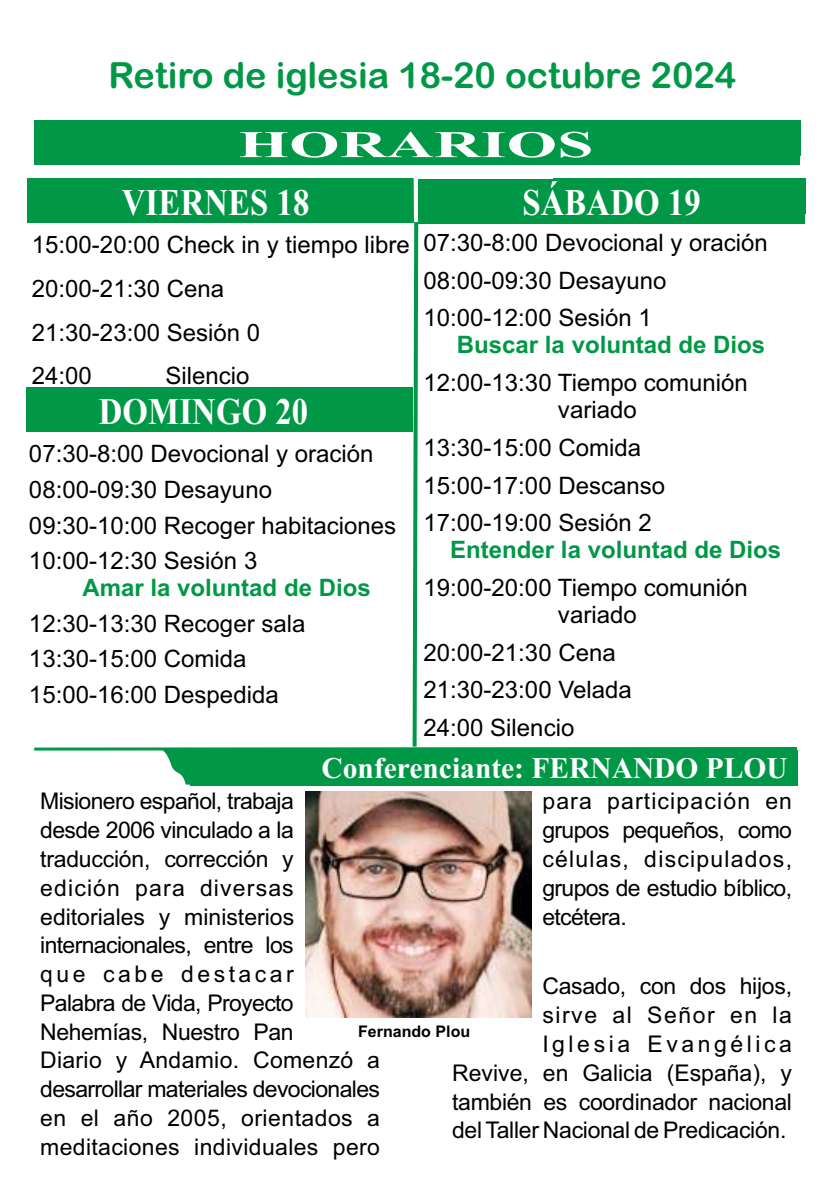
<style>
.page{position:relative;width:840px;height:1191px;background:#fff}
.page>*{position:absolute;margin:0;border:0;box-sizing:border-box;transform-origin:0 0}
.t1{font:700 37.6px "Times New Roman";letter-spacing:.005em;color:#fefefe;scale:.87 1}
.t2{font:700 37.6px/57.6px "Times New Roman";letter-spacing:.005em;color:#fefefe;scale:1.72 1}
.t3{font:36px "Arial Rounded MT Bold";color:#009846}
.t4{font:700 30px "Times New Roman";color:#fefefe}
.t5{font:24px/37.8px "Arial";color:#000}
.t6{font:700 24px "Arial";color:#009846}
.t7{font:23px/28.8px "Arial";letter-spacing:-.015em;color:#000}
.t8{font:700 16px "Arial";color:#000}
</style>
<div class="page">
<img style="left:305px;top:791px;width:226px;height:226px">
<svg style="left:160px;top:750px;width:30px;height:34px"></svg>
<div style="left:190px;top:750px;width:607px;height:35px;background:#009846"></div>
<hr style="left:34px;top:747px;width:762px;height:3px;background:#009846">
<div style="left:35px;top:121px;width:764px;height:44px;background:#009846"></div>
<div style="left:301px;top:120px;width:498px;height:36px;background:#009846"></div>
<div style="left:27px;top:178px;width:386px;height:44px;background:#009846"></div>
<div style="left:418px;top:179px;width:386px;height:44px;background:#009846"></div>
<div style="left:552px;top:179px;width:253px;height:35px;background:#009846"></div>
<div style="left:26px;top:387px;width:386px;height:44px;background:#009846"></div>
<svg style="left:410px;top:222px;width:10px;height:526px"></svg>
<h2 class="t3" style="left:108px;top:62px;width:628px">Retiro de iglesia 18-20 octubre 2024</h2>
<h1 class="t2" style="left:122px;top:120px;width:275px;text-indent:117px">HORARIOS<br>VIERNES 18 CENA</h1>
<p class="t5" style="left:32px;top:225px;width:379px;line-height:43.8px">15:00-20:00 Check in y tiempo libre<br>20:00-21:30 Cena<br>21:30-23:00 Sesión 0<br>24:00</p>
<h1 class="t1" style="left:522px;top:190px;width:327px">SÁBADO 19 CENA</h1>
<p class="t5" style="left:423px;top:226px;width:346px">07:30-8:00 Devocional y oración<br>08:00-09:30 Desayuno<br>10:00-12:00 Sesión 1</p>
<p class="t6" style="left:456px;top:336px;width:310px">Buscar la voluntad de Dios</p>
<p class="t5" style="left:557px;top:371px;width:191px;line-height:26.8px;text-indent:-134px">12:00-13:30 Tiempo comunión variado</p>
<p class="t5" style="left:423px;top:430px;width:243px">13:30-15:00 Comida<br>15:00-17:00 Descanso<br>17:00-19:00 Sesión 2</p>
<p class="t6" style="left:450px;top:540px;width:332px">Entender la voluntad de Dios</p>
<p class="t5" style="left:557px;top:576px;width:191px;line-height:26.8px;text-indent:-134px">19:00-20:00 Tiempo comunión variado</p>
<p class="t5" style="left:423px;top:635px;width:210px">20:00-21:30 Cena<br>21:30-23:00 Velada<br>24:00 Silencio</p>
<p class="t5" style="left:165px;top:359px;width:86px">Silencio</p>
<h1 class="t1" style="left:99px;top:398px;width:362px">DOMINGO 20 CENA</h1>
<p class="t5" style="left:29px;top:438px;width:368px;line-height:35.6px">07:30-8:00 Devocional y oración<br>08:00-09:30 Desayuno<br>09:30-10:00 Recoger habitaciones<br>10:00-12:30 Sesión 3</p>
<p class="t6" style="left:82px;top:578px;width:290px">Amar la voluntad de Dios</p>
<p class="t5" style="left:29px;top:607px;width:278px;line-height:35.6px">12:30-13:30 Recoger sala<br>13:30-15:00 Comida<br>15:00-16:00 Despedida</p>
<h3 class="t4" style="left:321px;top:757px;width:467px">Conferenciante: FERNANDO PLOU</h3>
<p class="t7" style="left:40px;top:789px;width:341px">Misionero español, trabaja<br>desde 2006 vinculado a la traducción, corrección y<br>edición para diversas editoriales y ministerios internacionales, entre los<br>que cabe destacar<br>Palabra de Vida, Proyecto<br>Nehemías, Nuestro Pan<br>Diario y Andamio. Comenzó a desarrollar materiales devocionales en el año 2005, orientados a meditaciones individuales pero</p>
<p class="t7" style="left:542px;top:789px;width:251px;text-align:justify">para participación en grupos pequeños, como células, discipulados, grupos de estudio bíblico, etcétera.</p>
<p class="t7" style="left:452px;top:974px;width:341px;text-align:right">Casado, con dos hijos,<br>sirve al Señor en la<br>Iglesia Evangélica<br>Revive, en Galicia (España), y también es coordinador nacional del Taller Nacional de Predicación.</p>
<p class="t8" style="left:358px;top:1025px;width:114px">Fernando Plou</p>
</div>
